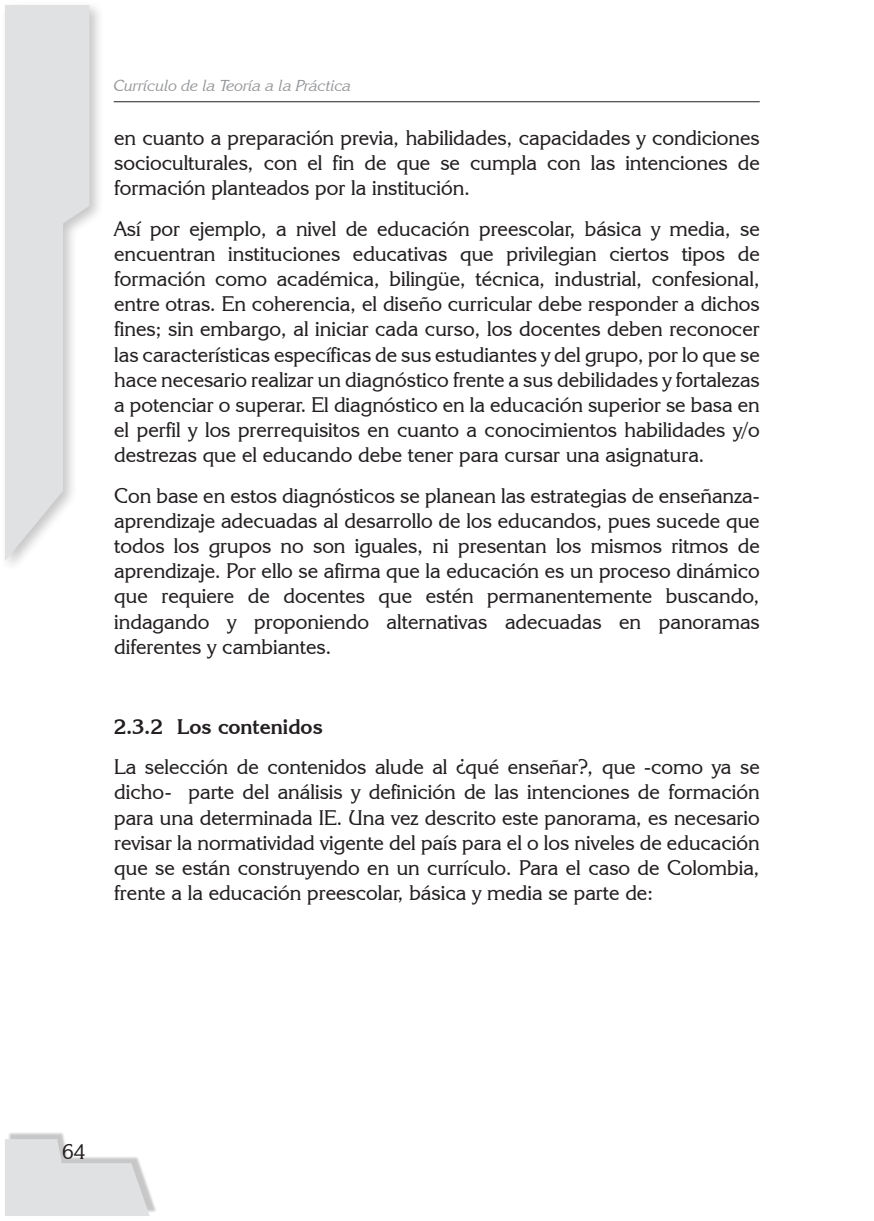
<style>
.page{position:relative;width:874px;height:1221px;background:#fff}
.page>*{position:absolute;margin:0;border:0;box-sizing:border-box;transform-origin:0 0}
.t1{font:21px/25.2px "Korinna IT Cby BT";color:#231f20;text-align:justify}
.t2{font:700 21px "Korinna IT Cby BT";color:#231f20}
.t3{font:italic 15.75px "Korinna IT Cby BT";color:#939598}
</style>
<div class="page">
<div style="left:0;top:0;width:104px;height:574px;background:#231f20;opacity:.25"></div>
<svg style="left:5px;top:5px;width:84px;height:556px;fill:#e0e1e3"></svg>
<div style="left:7px;top:1131px;width:150px;height:82px;background:#231f20;opacity:.25"></div>
<svg style="left:5px;top:1138px;width:144px;height:77px"></svg>
<hr style="left:114px;top:101px;width:645px;height:1px;background:#231f20">
<p class="t3" style="left:114px;top:76px;width:239px">Currículo de la Teoría a la Práctica</p>
<p class="t1" style="left:114px;top:125px;width:646px">en cuanto a preparación previa, habilidades, capacidades y condiciones socioculturales, con el fin de que se cumpla con las intenciones de formación planteados por la institución.</p>
<p class="t1" style="left:114px;top:215px;width:646px">Así por ejemplo, a nivel de educación preescolar, básica y media, se encuentran instituciones educativas que privilegian ciertos tipos de formación como académica, bilingüe, técnica, industrial, confesional, entre otras. En coherencia, el diseño curricular debe responder a dichos fines; sin embargo, al iniciar cada curso, los docentes deben reconocer las características específicas de sus estudiantes y del grupo, por lo que se hace necesario realizar un diagnóstico frente a sus debilidades y fortalezas a potenciar o superar. El diagnóstico en la educación superior se basa en el perfil y los prerrequisitos en cuanto a conocimientos habilidades y/o destrezas que el educando debe tener para cursar una asignatura.</p>
<p class="t1" style="left:114px;top:482px;width:646px">Con base en estos diagnósticos se planean las estrategias de enseñanza&shy;aprendizaje adecuadas al desarrollo de los educandos, pues sucede que todos los grupos no son iguales, ni presentan los mismos ritmos de aprendizaje. Por ello se afirma que la educación es un proceso dinámico que requiere de docentes que estén permanentemente buscando, indagando y proponiendo alternativas adecuadas en panoramas diferentes y cambiantes.</p>
<p class="t2" style="left:114px;top:713px;width:210px">2.3.2 Los contenidos</p>
<p class="t1" style="left:114px;top:754px;width:646px">La selección de contenidos alude al ¿qué enseñar?, que -como ya se dicho- parte del análisis y definición de las intenciones de formación para una determinada IE. Una vez descrito este panorama, es necesario revisar la normatividad vigente del país para el o los niveles de educación que se están construyendo en un currículo. Para el caso de Colombia, frente a la educación preescolar, básica y media se parte de:</p>
<p class="t1" style="left:62px;top:1138px;width:25px">64</p>
</div>
